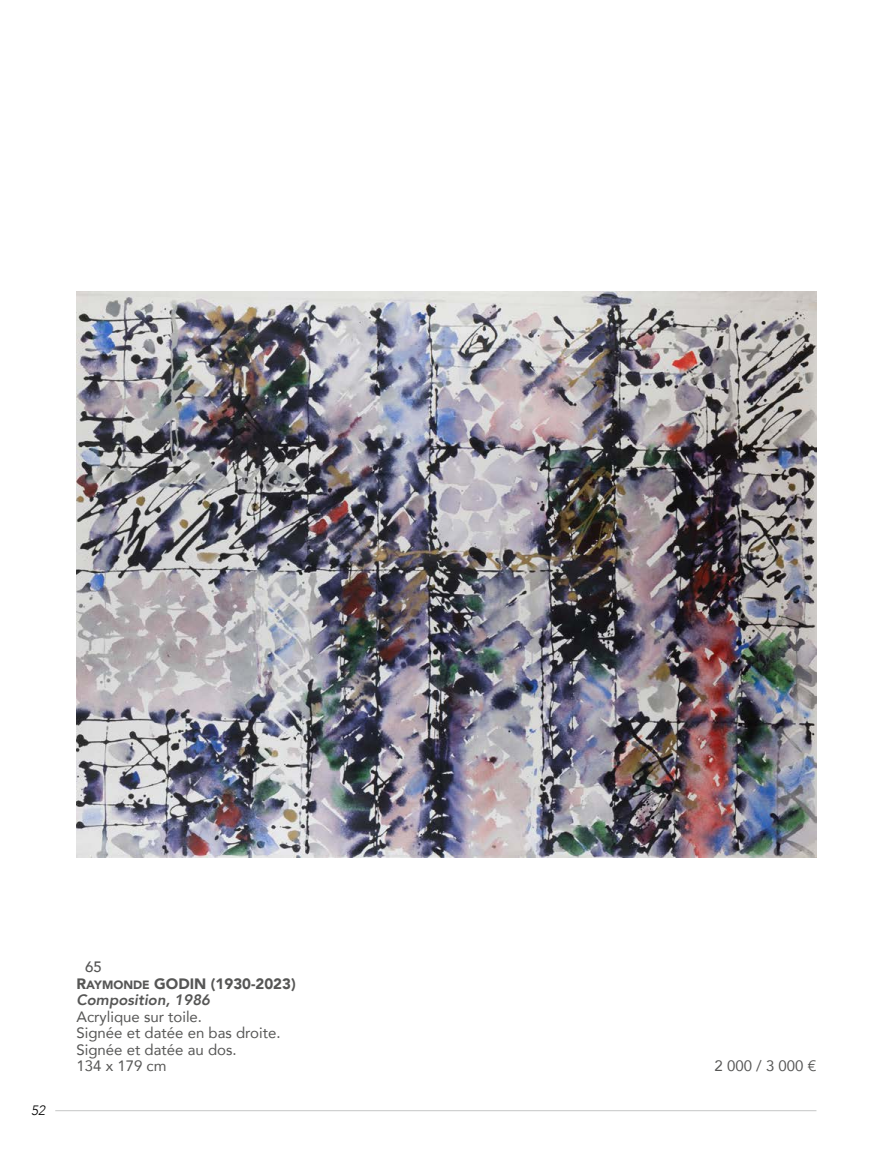
<style>
.page{position:relative;width:893px;height:1149px;background:#fff}
.page>*{position:absolute;margin:0;border:0;box-sizing:border-box;transform-origin:0 0}
.t1{font:15px/16.5px "Avenir";color:#565655}
.t2{font:italic 800 15px "Avenir";color:#565655}
.t3{font:15px "Avenir Black SC800";color:#565655}
.t4{font:500 15px "Avenir";color:#565655}
.t5{font:italic 300 13.5px "Avenir";color:#000}
.t6{font:12px "Avenir Black SC800";color:#565655}
.s1{font-size:15px}
</style>
<div class="page">
<hr style="left:55px;top:1109px;width:761px;height:1px;background:#c5c6c6">
<img style="left:77px;top:291px;width:739px;height:566px">
<p class="t5" style="left:31px;top:1102px;width:16px">52</p>
<p class="t4" style="left:85px;top:953px;width:18px">65</p>
<p class="t6" style="left:77px;top:973px;width:101px"><span class="s1">R</span>AYMONDE <span class="s1">GODIN</span></p>
<p class="t3" style="left:211px;top:970px;width:86px">(1930-2023)</p>
<p class="t2" style="left:77px;top:990px;width:135px">Composition, 1986</p>
<p class="t1" style="left:77px;top:1007px;width:205px">Acrylique sur toile.<br>Signée et datée en bas droite.<br>Signée et datée au dos.<br>134 x 179 cm</p>
<p class="t1" style="left:715px;top:1056px;width:103px">2 000 / 3 000 €</p>
</div>
